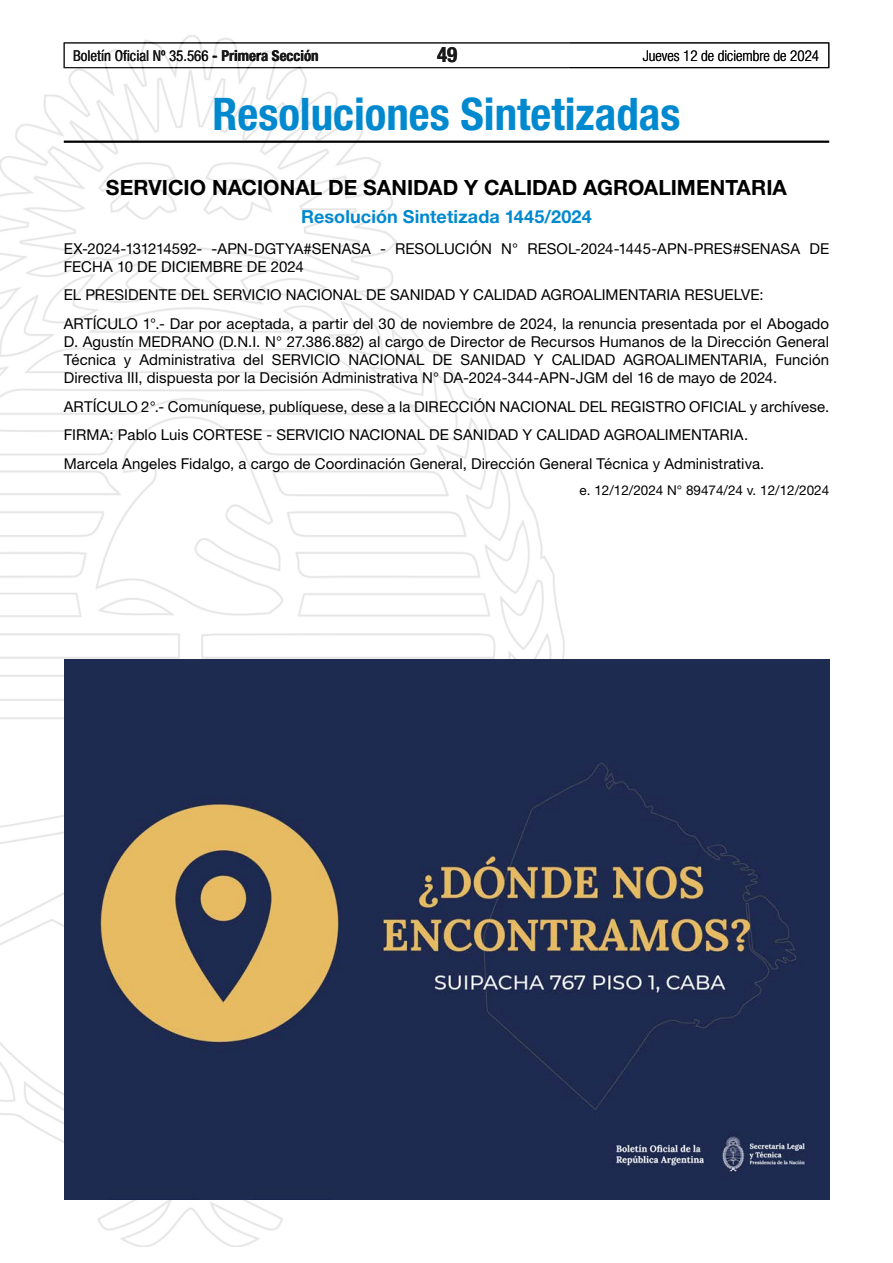
<style>
.page{position:relative;width:893px;height:1263px;background:#fff}
.page>*{position:absolute;margin:0;border:0;box-sizing:border-box;transform-origin:0 0}
.t1{font:700 condensed 45px "Helvetica Neue LT Std";color:#0089cf}
.t2{font:700 21px "Helvetica Neue LT Std";color:#000}
.t3{font:700 condensed 21px "Helvetica Neue LT Std";color:#000}
.t4{font:700 18px "Helvetica Neue LT Std";letter-spacing:.005em;color:#0089cf}
.t5{font:15px/18px "Helvetica Neue LT Std";letter-spacing:.005em;color:#000}
.t6{font:condensed 15px "Helvetica Neue LT Std";color:#000}
.t7{font:300 condensed 15px "Helvetica Neue LT Std";color:#000}
.t8{font:13.5px "Helvetica Neue LT Std";color:#000}
.s1{font-weight:700}
</style>
<div class="page">
<div style="left:64px;top:43px;width:765px;height:25px;border:1px solid #000"></div>
<img style="left:0;top:35px;width:569px;height:1211px">
<hr style="left:64px;top:141px;width:765px;height:2px;background:#000">
<img style="left:65px;top:659px;width:765px;height:540px">
<p class="t6" style="left:73px;top:47px;width:247px">Boletín Oficial Nº 35.566 <span class="s1">- Primera Sección</span></p>
<h2 class="t3" style="left:437px;top:42px;width:22px">49</h2>
<p class="t7" style="left:643px;top:47px;width:178px">Jueves 12 de diciembre de 2024</p>
<h1 class="t1" style="left:212px;top:87px;width:469px">Resoluciones Sintetizadas</h1>
<h2 class="t2" style="left:106px;top:174px;width:683px">SERVICIO NACIONAL DE SANIDAD Y CALIDAD AGROALIMENTARIA</h2>
<p class="t4" style="left:301px;top:205px;width:292px">Resolución Sintetizada 1445/2024</p>
<p class="t5" style="left:64px;top:239px;width:767px">EX-2024-131214592- -APN-DGTYA#SENASA - RESOLUCIÓN N° RESOL-2024-1445-APN-PRES#SENASA DE<br>FECHA 10 DE DICIEMBRE DE 2024</p>
<p class="t5" style="left:64px;top:280px;width:767px;line-height:28.7px">EL PRESIDENTE DEL SERVICIO NACIONAL DE SANIDAD Y CALIDAD AGROALIMENTARIA RESUELVE:<br>ARTÍCULO 1°.- Dar por aceptada, a partir del 30 de noviembre de 2024, la renuncia presentada por el Abogado</p>
<p class="t5" style="left:64px;top:332px;width:767px;text-align:justify">D. Agustín MEDRANO (D.N.I. N° 27.386.882) al cargo de Director de Recursos Humanos de la Dirección General Técnica y Administrativa del SERVICIO NACIONAL DE SANIDAD Y CALIDAD AGROALIMENTARIA, Función Directiva III, dispuesta por la Decisión Administrativa N° DA-2024-344-APN-JGM del 16 de mayo de 2024.</p>
<p class="t5" style="left:64px;top:392px;width:767px;line-height:28.7px">ARTÍCULO 2°.- Comuníquese, publíquese, dese a la DIRECCIÓN NACIONAL DEL REGISTRO OFICIAL y archívese.<br>FIRMA: Pablo Luis CORTESE - SERVICIO NACIONAL DE SANIDAD Y CALIDAD AGROALIMENTARIA.<br>Marcela Angeles Fidalgo, a cargo de Coordinación General, Dirección General Técnica y Administrativa.</p>
<p class="t8" style="left:580px;top:482px;width:251px">e. 12/12/2024 N° 89474/24 v. 12/12/2024</p>
</div>
